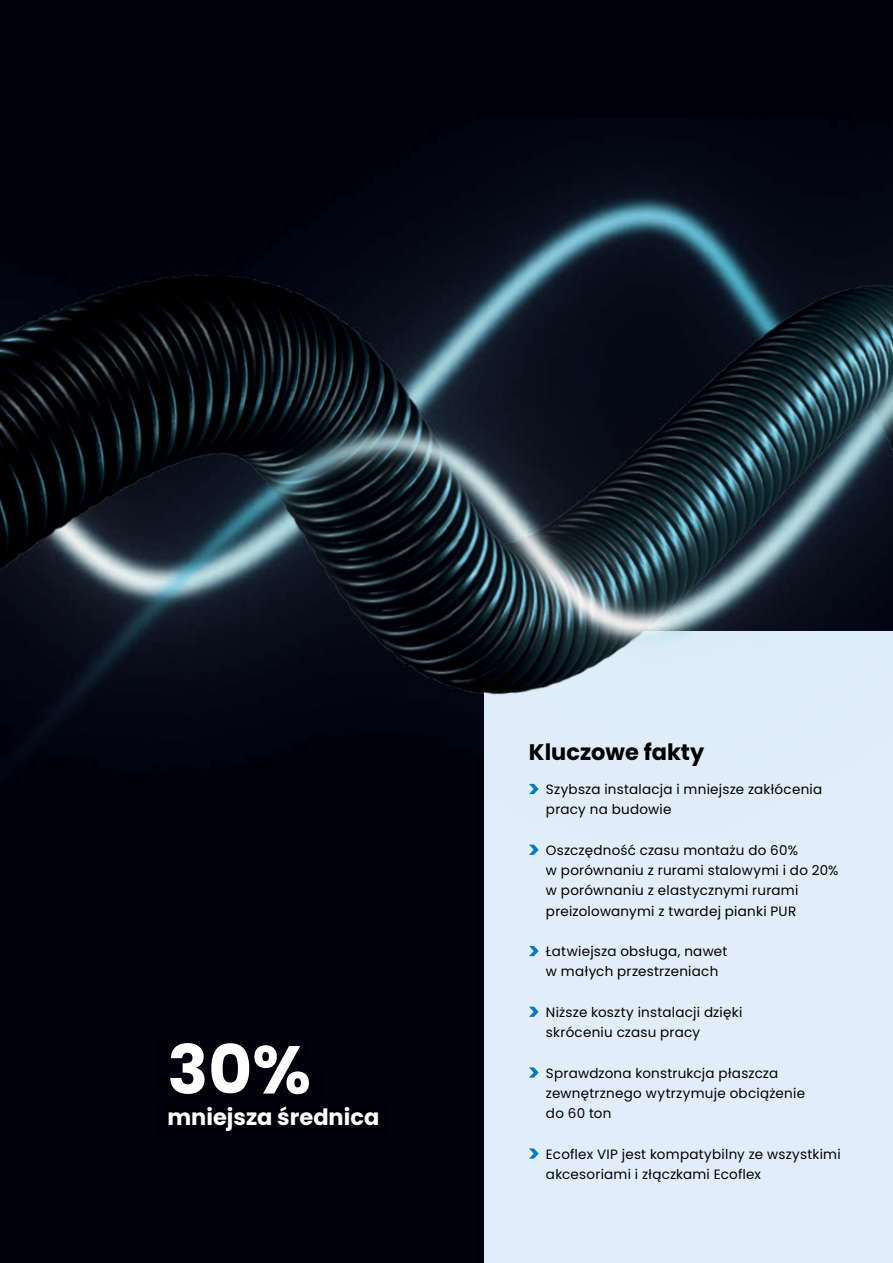
<style>
.page{position:relative;width:893px;height:1263px;background:#00000d}
.page>*{position:absolute;margin:0;border:0;box-sizing:border-box;transform-origin:0 0}
.t1{font:67.5px "Poppins";color:#fff}
.t2{font:22.5px "Poppins";color:#fff}
.t3{font:22.5px "Poppins";color:#000}
.t4{font:13.5px/20.2px "Poppins";letter-spacing:.02em;color:#000}
.t5{font:13.5px/20.2px "Poppins";letter-spacing:.015em;color:#00000d}
</style>
<div class="page">
<div style="left:484px;top:631px;width:409px;height:632px;background:#e1eef9"></div>
<img style="left:0;top:162px;width:893px;height:683px">
<svg style="left:529px;top:784px;width:10px;height:10px"></svg>
<svg style="left:529px;top:845px;width:10px;height:10px"></svg>
<svg style="left:529px;top:946px;width:10px;height:10px"></svg>
<svg style="left:529px;top:1007px;width:10px;height:10px"></svg>
<svg style="left:529px;top:1067px;width:10px;height:11px"></svg>
<svg style="left:529px;top:1148px;width:10px;height:11px"></svg>
<h1 class="t1" style="left:167px;top:1031px;width:145px">30%</h1>
<h2 class="t2" style="left:167px;top:1104px;width:213px">mniejsza średnica</h2>
<h2 class="t3" style="left:529px;top:739px;width:177px">Kluczowe fakty</h2>
<p class="t4" style="left:546px;top:779px;width:278px">Szybsza instalacja i mniejsze zakłócenia pracy na budowie</p>
<p class="t4" style="left:546px;top:840px;width:294px">Oszczędność czasu montażu do 60%<br>w porównaniu z rurami stalowymi i do 20% w porównaniu z elastycznymi rurami preizolowanymi z twardej pianki PUR</p>
<p class="t4" style="left:546px;top:941px;width:183px">Łatwiejsza obsługa, nawet w małych przestrzeniach</p>
<p class="t4" style="left:546px;top:1002px;width:198px">Niższe koszty instalacji dzięki skróceniu czasu pracy</p>
<p class="t5" style="left:546px;top:1063px;width:261px">Sprawdzona konstrukcja płaszcza zewnętrznego wytrzymuje obciążenie do 60 ton</p>
<p class="t5" style="left:546px;top:1144px;width:296px">Ecoflex VIP jest kompatybilny ze wszystkimi akcesoriami i złączkami Ecoflex</p>
</div>
